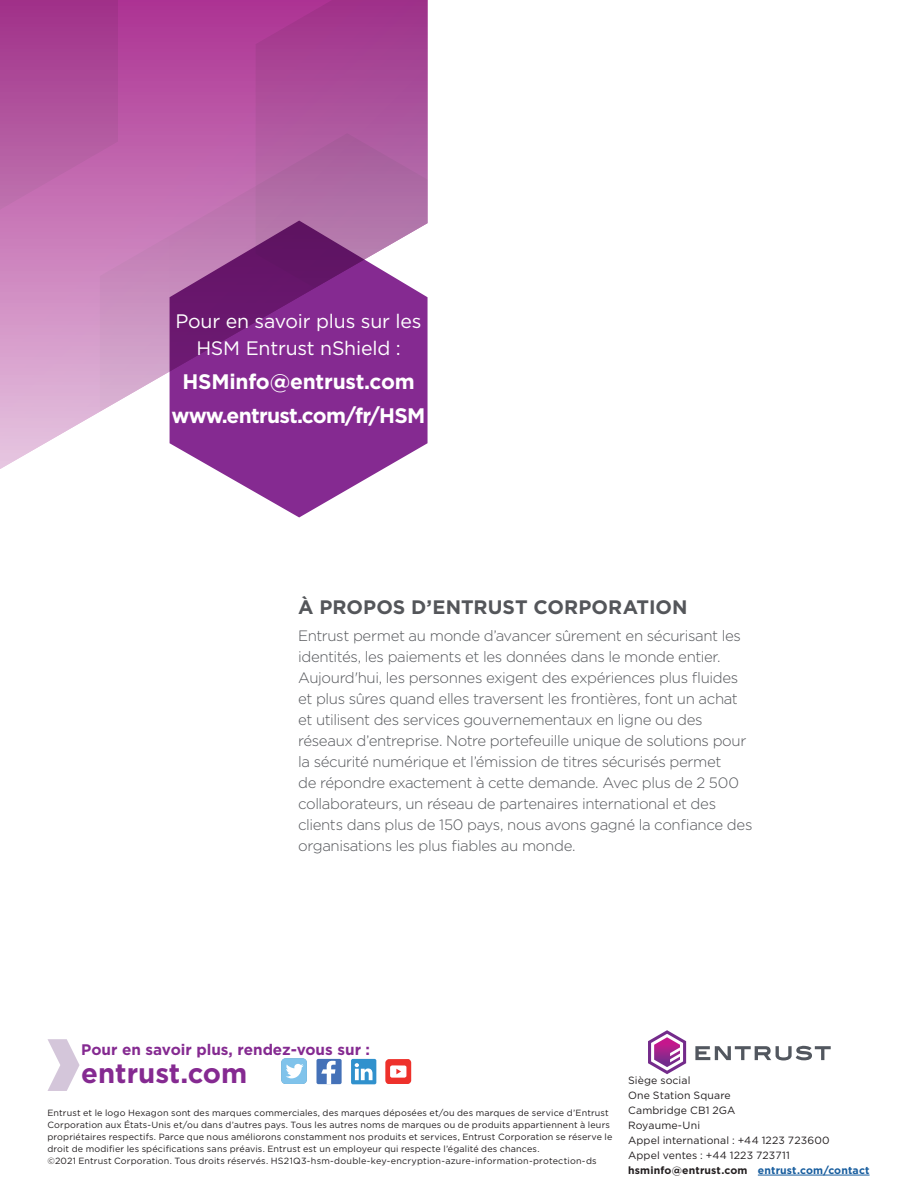
<style>
.page{position:relative;width:918px;height:1188px;background:#fff}
.page>*{position:absolute;margin:0;border:0;box-sizing:border-box;transform-origin:0 0}
.t1{font:700 27.6px "Gotham";color:#852a91}
.t2{font:700 21px/34px "Gotham";letter-spacing:-.025em;color:#fff;text-align:center}
.t3{font:19.5px/27px "Gotham";letter-spacing:-.01em;color:#fff;text-align:center}
.t4{font:700 19.5px "Gotham";letter-spacing:.005em;color:#54565a}
.t5{font:700 15.3px "Gotham";color:#852a91}
.t6{font:300 15px/21px "Gotham";letter-spacing:-.025em;color:#54565a}
.t7{font:10.5px/15px "Gotham";letter-spacing:.015em;color:#231f20}
.t8{font:9px/12px "Gotham";letter-spacing:.015em;color:#231f20}
.s1{font-weight:700}
.s2{font-weight:700;color:#175d9e}
</style>
<div class="page">
<svg style="left:0;top:0;width:256px;height:469px;background:#ca7eba"></svg>
<svg style="left:0;top:0;width:118px;height:247px;background:#b3559f"></svg>
<svg style="left:256px;top:0;width:172px;height:133px;background:#a84595"></svg>
<svg style="left:100px;top:133px;width:328px;height:385px"></svg>
<svg style="left:170px;top:221px;width:258px;height:296px;fill:#852a91"></svg>
<svg style="left:695px;top:1046px;width:136px;height:14px"></svg>
<svg style="left:648px;top:1030px;width:38px;height:44px"></svg>
<div style="left:317px;top:1059px;width:25px;height:25px;background:#4471b8;border-radius:2px"></div>
<svg style="left:321px;top:1061px;width:15px;height:23px"></svg>
<div style="left:351px;top:1059px;width:25px;height:25px;background:#3091cd;border-radius:2px"></div>
<svg style="left:355px;top:1063px;width:18px;height:17px"></svg>
<div style="left:282px;top:1059px;width:25px;height:25px;background:#80c3eb;border-radius:4px"></div>
<svg style="left:286px;top:1064px;width:18px;height:15px"></svg>
<svg style="left:385px;top:1059px;width:26px;height:25px"></svg>
<svg style="left:48px;top:1039px;width:32px;height:52px"></svg>
<hr style="left:758px;top:1175px;width:112px;height:1px;background:#175d9e">
<h3 class="t3" style="left:176px;top:307px;width:248px">Pour en savoir plus sur les<br>HSM Entrust nShield :</h3>
<h2 class="t2" style="left:172px;top:364px;width:255px">HSMinfo@entrust.com www.entrust.com/fr/HSM</h2>
<h3 class="t4" style="left:298px;top:594px;width:391px">À PROPOS D’ENTRUST CORPORATION</h3>
<p class="t6" style="left:298px;top:625px;width:456px">Entrust permet au monde d’avancer sûrement en sécurisant les identités, les paiements et les données dans le monde entier.<br>Aujourd'hui, les personnes exigent des expériences plus fluides et plus sûres quand elles traversent les frontières, font un achat et utilisent des services gouvernementaux en ligne ou des réseaux d’entreprise. Notre portefeuille unique de solutions pour la sécurité numérique et l’émission de titres sécurisés permet<br>de répondre exactement à cette demande. Avec plus de 2 500 collaborateurs, un réseau de partenaires international et des clients dans plus de 150 pays, nous avons gagné la confiance des organisations les plus fiables au monde.</p>
<p class="t5" style="left:81px;top:1040px;width:290px">Pour en savoir plus, rendez-vous sur :</p>
<h1 class="t1" style="left:81px;top:1055px;width:168px">entrust.com</h1>
<p class="t8" style="left:48px;top:1107px;width:566px">Entrust et le logo Hexagon sont des marques commerciales, des marques déposées et/ou des marques de service d’Entrust Corporation aux États-Unis et/ou dans d’autres pays. Tous les autres noms de marques ou de produits appartiennent à leurs propriétaires respectifs. Parce que nous améliorons constamment nos produits et services, Entrust Corporation se réserve le droit de modifier les spécifications sans préavis. Entrust est un employeur qui respecte l’égalité des chances.<br>©2021 Entrust Corporation. Tous droits réservés. HS21Q3-hsm-double-key-encryption-azure-information-protection-ds</p>
<p class="t7" style="left:628px;top:1073px;width:243px">Siège social<br>One Station Square<br>Cambridge CB1 2GA<br>Royaume-Uni<br>Appel international : +44 1223 723600<br>Appel ventes : +44 1223 723711 <span class="s1">hsminfo@entrust.com</span> <span class="s2">entrust.com/contact</span></p>
</div>
